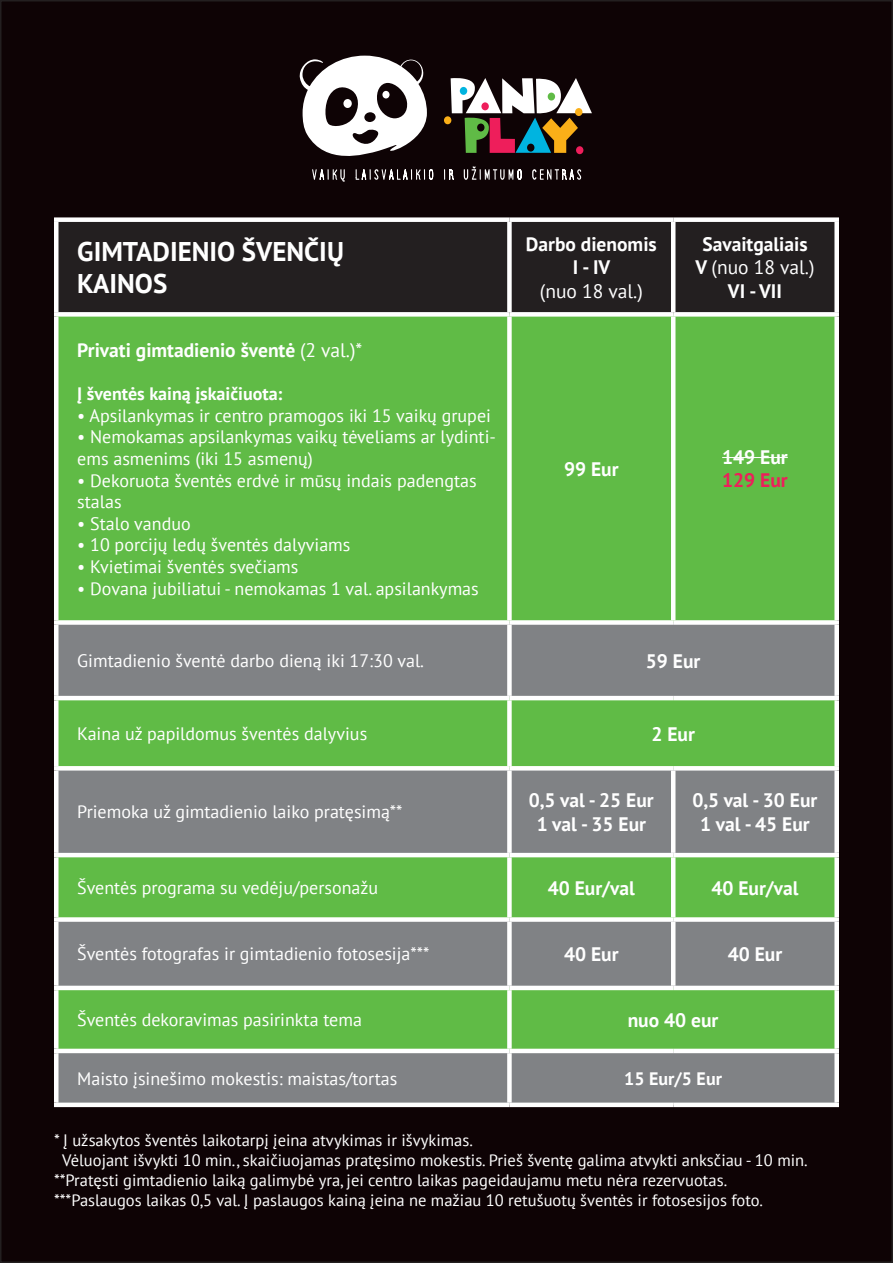
<style>
.page{position:relative;width:893px;height:1263px;background:#fff}
.page>*{position:absolute;margin:0;border:0;box-sizing:border-box;transform-origin:0 0}
.t1{font:700 27px "PT Sans";color:#fff}
.t2{font:700 19.5px/23.4px "PT Sans";color:#fff;text-align:center}
.t3{font:19.5px "PT Sans";color:#fff}
.t4{font:700 19.5px "PT Sans";color:#ee1e5b}
.t5{font:18px/21.6px "PT Sans";color:#fff}
.t6{font:700 18px "PT Sans";color:#fff}
.t7{font:16.5px "PT Sans";color:#fff}
.s1{font-weight:400}
</style>
<div class="page">
<div style="left:1px;top:1px;width:891px;height:1261px;background:#0e0305"></div>
<svg style="left:299px;top:56px;width:293px;height:126px"></svg>
<div style="left:58px;top:222px;width:776px;height:90px;background:#231f20"></div>
<div style="left:58px;top:317px;width:776px;height:303px;background:#60bb46"></div>
<svg style="left:58px;top:625px;width:776px;height:477px;background:#739a6c"></svg>
<div style="left:54px;top:217px;width:455px;height:5px;background:#fff"></div>
<hr style="left:54px;top:222px;width:4px;height:90px;background:#fff">
<div style="left:509px;top:217px;width:164px;height:5px;background:#fff"></div>
<div style="left:507px;top:222px;width:5px;height:90px;background:#fff"></div>
<div style="left:673px;top:217px;width:166px;height:5px;background:#fff"></div>
<hr style="left:671px;top:222px;width:4px;height:90px;background:#fff">
<div style="left:834px;top:222px;width:5px;height:90px;background:#fff"></div>
<div style="left:54px;top:312px;width:455px;height:5px;background:#fff"></div>
<hr style="left:54px;top:317px;width:4px;height:303px;background:#fff">
<div style="left:509px;top:312px;width:164px;height:5px;background:#fff"></div>
<div style="left:507px;top:317px;width:5px;height:303px;background:#fff"></div>
<div style="left:673px;top:312px;width:166px;height:5px;background:#fff"></div>
<hr style="left:671px;top:317px;width:4px;height:303px;background:#fff">
<div style="left:834px;top:317px;width:5px;height:303px;background:#fff"></div>
<div style="left:54px;top:620px;width:455px;height:5px;background:#fff"></div>
<hr style="left:54px;top:625px;width:4px;height:71px;background:#fff">
<div style="left:509px;top:620px;width:164px;height:5px;background:#fff"></div>
<div style="left:507px;top:625px;width:5px;height:71px;background:#fff"></div>
<div style="left:673px;top:620px;width:166px;height:5px;background:#fff"></div>
<div style="left:834px;top:625px;width:5px;height:71px;background:#fff"></div>
<hr style="left:54px;top:696px;width:455px;height:4px;background:#fff">
<hr style="left:54px;top:700px;width:4px;height:66px;background:#fff">
<hr style="left:509px;top:696px;width:164px;height:4px;background:#fff">
<div style="left:507px;top:700px;width:5px;height:66px;background:#fff"></div>
<hr style="left:673px;top:696px;width:166px;height:4px;background:#fff">
<div style="left:834px;top:700px;width:5px;height:66px;background:#fff"></div>
<hr style="left:54px;top:766px;width:455px;height:4px;background:#fff">
<hr style="left:54px;top:770px;width:4px;height:83px;background:#fff">
<hr style="left:509px;top:766px;width:164px;height:4px;background:#fff">
<div style="left:507px;top:770px;width:5px;height:83px;background:#fff"></div>
<hr style="left:673px;top:766px;width:166px;height:4px;background:#fff">
<hr style="left:671px;top:770px;width:4px;height:83px;background:#fff">
<div style="left:834px;top:770px;width:5px;height:83px;background:#fff"></div>
<hr style="left:54px;top:853px;width:455px;height:4px;background:#fff">
<hr style="left:54px;top:857px;width:4px;height:60px;background:#fff">
<hr style="left:509px;top:853px;width:164px;height:4px;background:#fff">
<div style="left:507px;top:857px;width:5px;height:60px;background:#fff"></div>
<hr style="left:673px;top:853px;width:166px;height:4px;background:#fff">
<hr style="left:671px;top:857px;width:4px;height:60px;background:#fff">
<div style="left:834px;top:857px;width:5px;height:60px;background:#fff"></div>
<div style="left:54px;top:917px;width:455px;height:5px;background:#fff"></div>
<hr style="left:54px;top:922px;width:4px;height:64px;background:#fff">
<div style="left:509px;top:917px;width:164px;height:5px;background:#fff"></div>
<div style="left:507px;top:922px;width:5px;height:64px;background:#fff"></div>
<div style="left:673px;top:917px;width:166px;height:5px;background:#fff"></div>
<hr style="left:671px;top:922px;width:4px;height:64px;background:#fff">
<div style="left:834px;top:922px;width:5px;height:64px;background:#fff"></div>
<hr style="left:54px;top:986px;width:455px;height:4px;background:#fff">
<hr style="left:54px;top:990px;width:4px;height:59px;background:#fff">
<hr style="left:509px;top:986px;width:164px;height:4px;background:#fff">
<div style="left:507px;top:990px;width:5px;height:59px;background:#fff"></div>
<hr style="left:673px;top:986px;width:166px;height:4px;background:#fff">
<div style="left:834px;top:990px;width:5px;height:59px;background:#fff"></div>
<hr style="left:54px;top:1049px;width:455px;height:4px;background:#fff">
<hr style="left:54px;top:1053px;width:4px;height:49px;background:#fff">
<hr style="left:509px;top:1049px;width:164px;height:4px;background:#fff">
<div style="left:507px;top:1053px;width:5px;height:49px;background:#fff"></div>
<hr style="left:673px;top:1049px;width:166px;height:4px;background:#fff">
<div style="left:834px;top:1053px;width:5px;height:49px;background:#fff"></div>
<div style="left:54px;top:1102px;width:455px;height:5px;background:#fff"></div>
<div style="left:509px;top:1102px;width:164px;height:5px;background:#fff"></div>
<div style="left:673px;top:1102px;width:166px;height:5px;background:#fff"></div>
<hr style="left:722px;top:457px;width:66px;height:1px;background:#fff">
<p class="t1" style="left:77px;top:233px;width:268px">GIMTADIENIO ŠVENČIŲ</p>
<p class="t1" style="left:77px;top:266px;width:92px">KAINOS</p>
<p class="t2" style="left:77px;top:338px;width:287px">Privati gimtadienio šventė <span class="s1">(2 val.)*</span></p>
<p class="t6" style="left:77px;top:382px;width:207px">Į šventės kainą įskaičiuota:</p>
<p class="t5" style="left:77px;top:404px;width:415px">• Apsilankymas ir centro pramogos iki 15 vaikų grupei</p>
<p class="t5" style="left:77px;top:426px;width:420px">• Nemokamas apsilankymas vaikų tėveliams ar lydinti&shy;ems asmenims (iki 15 asmenų)</p>
<p class="t5" style="left:77px;top:469px;width:401px">• Dekoruota šventės erdvė ir mūsų indais padengtas stalas</p>
<p class="t5" style="left:77px;top:512px;width:115px">• Stalo vanduo</p>
<p class="t5" style="left:77px;top:534px;width:275px">• 10 porcijų ledų šventės dalyviams</p>
<p class="t5" style="left:77px;top:555px;width:223px">• Kvietimai šventės svečiams</p>
<p class="t5" style="left:77px;top:577px;width:403px">• Dovana jubiliatui - nemokamas 1 val. apsilankymas</p>
<p class="t2" style="left:526px;top:232px;width:132px">Darbo dienomis</p>
<p class="t2" style="left:573px;top:255px;width:39px">I - IV</p>
<p class="t3" style="left:540px;top:278px;width:104px">(nuo 18 val.)</p>
<p class="t2" style="left:564px;top:457px;width:56px">99 Eur</p>
<p class="t2" style="left:695px;top:232px;width:120px">Savaitgaliais<br>V <span class="s1">(nuo 18 val.)</span></p>
<p class="t2" style="left:728px;top:279px;width:56px">VI - VII</p>
<p class="t2" style="left:722px;top:445px;width:67px">149 Eur</p>
<p class="t4" style="left:722px;top:468px;width:67px">129 Eur</p>
<p class="t5" style="left:77px;top:649px;width:348px">Gimtadienio šventė darbo dieną iki 17:30 val.</p>
<p class="t2" style="left:646px;top:649px;width:56px">59 Eur</p>
<p class="t5" style="left:77px;top:722px;width:291px">Kaina už papildomus šventės dalyvius</p>
<p class="t2" style="left:651px;top:721px;width:45px">2 Eur</p>
<p class="t5" style="left:77px;top:801px;width:327px">Priemoka už gimtadienio laiko pratęsimą**</p>
<p class="t2" style="left:529px;top:788px;width:126px">0,5 val - 25 Eur</p>
<p class="t2" style="left:537px;top:812px;width:111px">1 val - 35 Eur</p>
<p class="t2" style="left:693px;top:788px;width:126px">0,5 val - 30 Eur</p>
<p class="t2" style="left:700px;top:812px;width:111px">1 val - 45 Eur</p>
<p class="t5" style="left:77px;top:876px;width:302px">Šventės programa su vedėju/personažu</p>
<p class="t2" style="left:548px;top:876px;width:89px">40 Eur/val</p>
<p class="t2" style="left:711px;top:876px;width:89px">40 Eur/val</p>
<p class="t5" style="left:77px;top:943px;width:354px">Šventės fotografas ir gimtadienio fotosesija***</p>
<p class="t2" style="left:564px;top:942px;width:56px">40 Eur</p>
<p class="t2" style="left:728px;top:942px;width:56px">40 Eur</p>
<p class="t5" style="left:77px;top:1009px;width:286px">Šventės dekoravimas pasirinkta tema</p>
<p class="t2" style="left:628px;top:1008px;width:92px">nuo 40 eur</p>
<p class="t5" style="left:77px;top:1067px;width:322px">Maisto įsinešimo mokestis: maistas/tortas</p>
<p class="t6" style="left:624px;top:1066px;width:99px">15 Eur/5 Eur</p>
<p class="t7" style="left:54px;top:1130px;width:420px">* Į užsakytos šventės laikotarpį įeina atvykimas ir išvykimas.</p>
<p class="t7" style="left:62px;top:1150px;width:747px">Vėluojant išvykti 10 min., skaičiuojamas pratęsimo mokestis. Prieš šventę galima atvykti anksčiau - 10 min.</p>
<p class="t7" style="left:54px;top:1169px;width:675px">**Pratęsti gimtadienio laiką galimybė yra, jei centro laikas pageidaujamu metu nėra rezervuotas.</p>
<p class="t7" style="left:54px;top:1189px;width:710px">***Paslaugos laikas 0,5 val. Į paslaugos kainą įeina ne mažiau 10 retušuotų šventės ir fotosesijos foto.</p>
</div>
